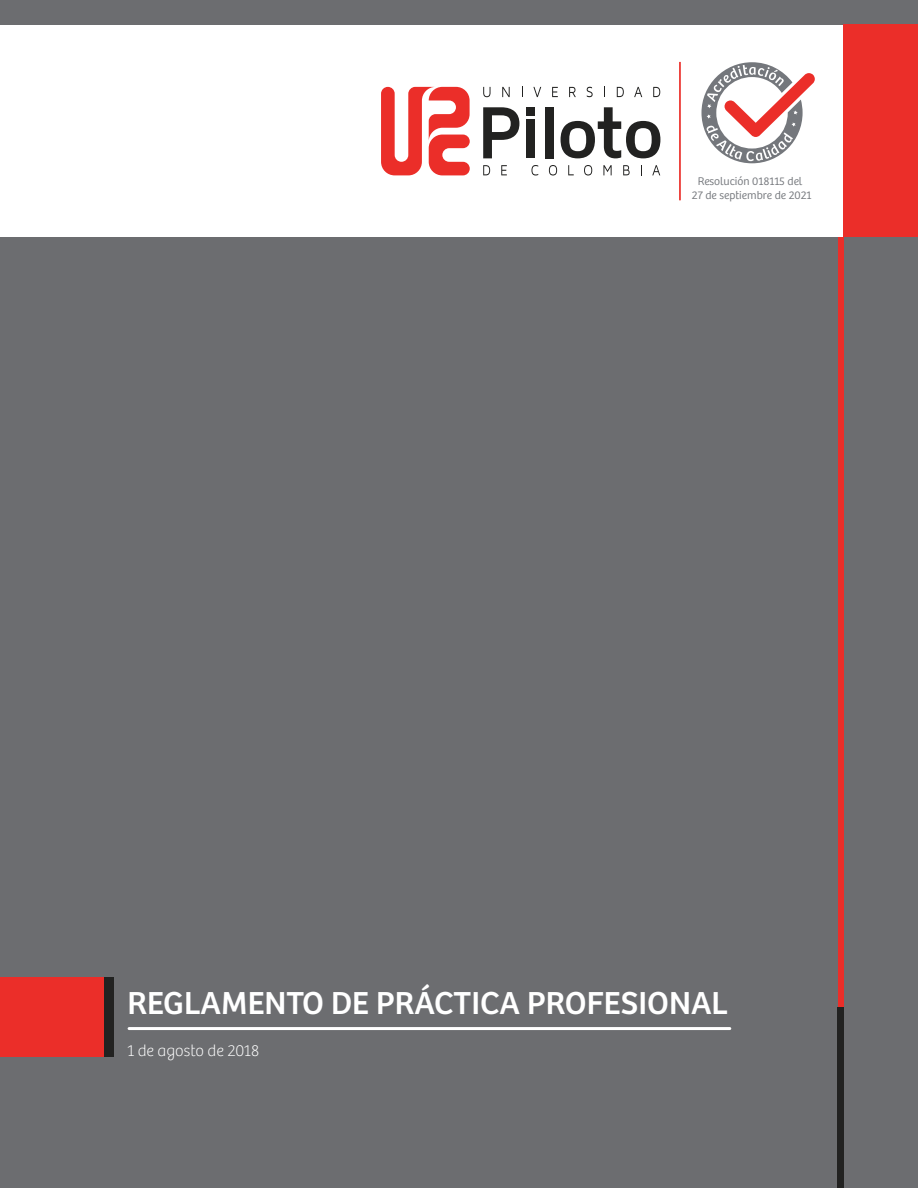
<style>
.page{position:relative;width:918px;height:1188px;background:#fff}
.page>*{position:absolute;margin:0;border:0;box-sizing:border-box;transform-origin:0 0}
.t1{font:33px "Bree";color:#fff}
.t2{font:100 16.5px "Bree";color:#fff}
.t3{font:300 11.55px/14px "Bree";color:#74777c;text-align:center}
</style>
<div class="page">
<div style="left:0;top:237px;width:918px;height:951px;background:#6c6d70"></div>
<div style="left:0;top:0;width:918px;height:25px;background:#6c6d70"></div>
<div style="left:0;top:978px;width:104px;height:79px;background:#eb2e29"></div>
<div style="left:104px;top:978px;width:10px;height:79px;background:#222221"></div>
<div style="left:838px;top:237px;width:6px;height:773px;background:#eb2e29"></div>
<div style="left:838px;top:1008px;width:6px;height:180px;background:#222221"></div>
<div style="left:844px;top:25px;width:74px;height:212px;background:#eb2e29"></div>
<svg style="left:381px;top:87px;width:89px;height:88px"></svg>
<svg style="left:483px;top:107px;width:36px;height:51px"></svg>
<svg style="left:483px;top:165px;width:7px;height:10px"></svg>
<svg style="left:501px;top:165px;width:6px;height:10px"></svg>
<svg style="left:531px;top:165px;width:7px;height:11px"></svg>
<svg style="left:549px;top:165px;width:8px;height:11px"></svg>
<svg style="left:568px;top:165px;width:6px;height:10px"></svg>
<svg style="left:584px;top:165px;width:8px;height:11px"></svg>
<svg style="left:603px;top:165px;width:9px;height:10px"></svg>
<svg style="left:623px;top:165px;width:7px;height:10px"></svg>
<svg style="left:652px;top:165px;width:8px;height:10px"></svg>
<svg style="left:483px;top:87px;width:8px;height:10px"></svg>
<svg style="left:502px;top:87px;width:8px;height:10px"></svg>
<svg style="left:533px;top:87px;width:8px;height:10px"></svg>
<svg style="left:552px;top:87px;width:6px;height:10px"></svg>
<svg style="left:569px;top:87px;width:7px;height:10px"></svg>
<svg style="left:587px;top:87px;width:6px;height:10px"></svg>
<svg style="left:617px;top:87px;width:7px;height:10px"></svg>
<svg style="left:634px;top:87px;width:8px;height:10px"></svg>
<svg style="left:653px;top:87px;width:7px;height:10px"></svg>
<div style="left:526px;top:120px;width:9px;height:38px;background:#222221"></div>
<div style="left:545px;top:107px;width:9px;height:51px;background:#222221"></div>
<svg style="left:561px;top:107px;width:99px;height:51px"></svg>
<div style="left:526px;top:107px;width:9px;height:8px;background:#222221"></div>
<svg style="left:701px;top:62px;width:114px;height:102px"></svg>
<hr style="left:679px;top:62px;width:2px;height:138px;background:#eb2e29">
<hr style="left:129px;top:1027px;width:601px;height:3px;background:#fff">
<p class="t3" style="left:692px;top:175px;width:121px">Resolución 018115 del<br>27 de septiembre de 2021</p>
<p class="t1" style="left:128px;top:984px;width:602px">REGLAMENTO DE PRÁCTICA PROFESIONAL</p>
<p class="t2" style="left:128px;top:1041px;width:133px">1 de agosto de 2018</p>
</div>
